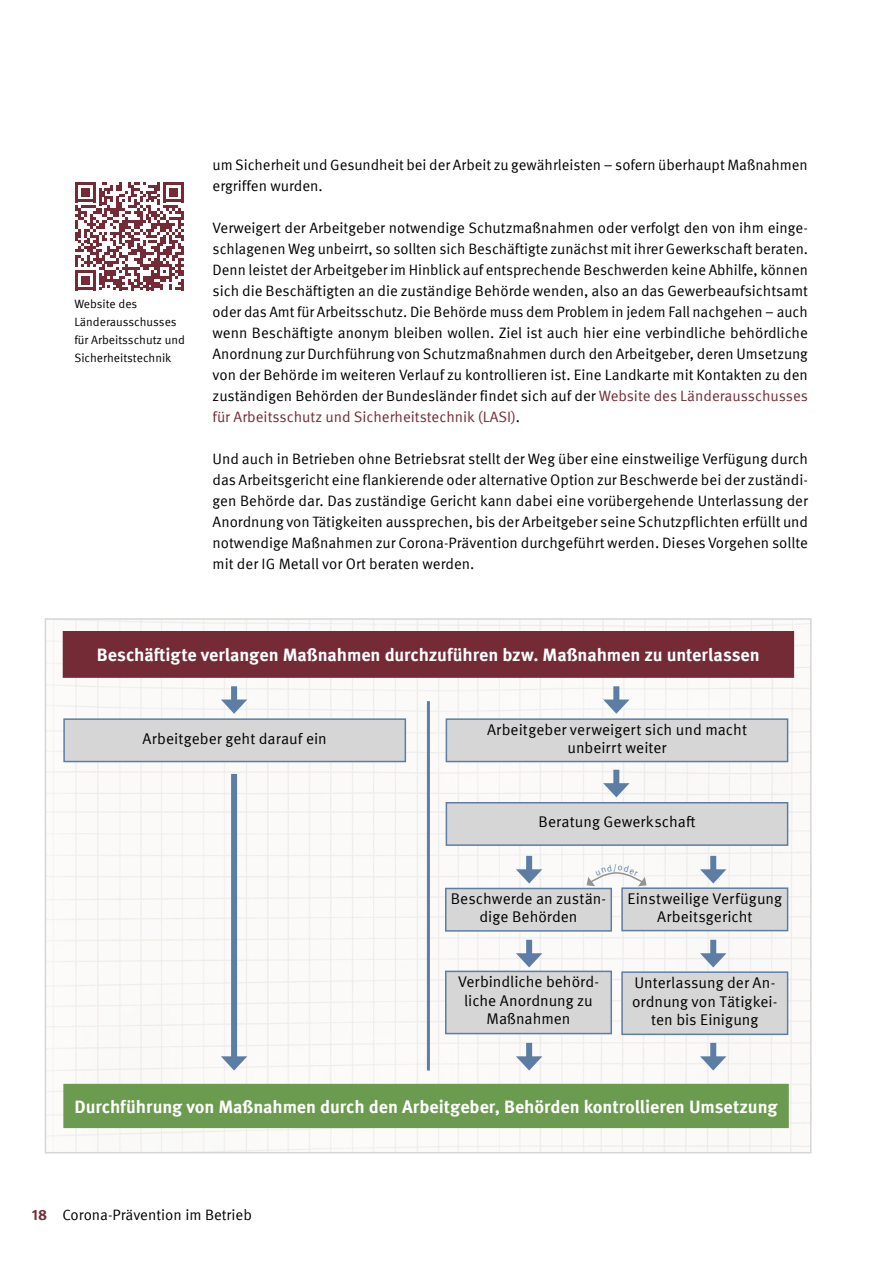
<style>
.page{position:relative;width:893px;height:1263px;background:#fff}
.page>*{position:absolute;margin:0;border:0;box-sizing:border-box;transform-origin:0 0}
.Titel-grafik{font:700 18px "Meta IGM";letter-spacing:-.005em;color:#fff}
.Text-grafik{font:15.45px/18.6px "Meta IGM";color:#000;text-align:center}
.Fließtext{font:15px/21px "Meta IGM";color:#000;text-align:justify}
.Fließtext-2{font:12px/18px "Meta IGM";color:#000}
.s1{color:#742b36}
.s2{font-weight:700;color:#742b36}
</style>
<div class="page">
<img style="left:48px;top:621px;width:761px;height:529px">
<div style="left:63px;top:632px;width:730px;height:45px;background:#742b36"></div>
<div style="left:63px;top:631px;width:731px;height:47px;border:2px solid #742b36"></div>
<div style="left:231px;top:686px;width:6px;height:19px;background:#5d7ea4"></div>
<svg style="left:221px;top:699px;width:26px;height:15px"></svg>
<div style="left:613px;top:686px;width:6px;height:19px;background:#5d7ea4"></div>
<svg style="left:603px;top:699px;width:27px;height:15px"></svg>
<div style="left:64px;top:719px;width:341px;height:42px;background:#d6d6d6"></div>
<div style="left:63px;top:718px;width:343px;height:44px;border:2px solid #5d7ea4"></div>
<div style="left:446px;top:719px;width:342px;height:42px;background:#d6d6d6"></div>
<div style="left:446px;top:718px;width:342px;height:44px;border:2px solid #5d7ea4"></div>
<div style="left:446px;top:803px;width:342px;height:42px;background:#d6d6d6"></div>
<div style="left:446px;top:802px;width:342px;height:44px;border:2px solid #5d7ea4"></div>
<hr style="left:427px;top:701px;width:3px;height:369px;background:#5d7ea4">
<div style="left:526px;top:856px;width:6px;height:19px;background:#5d7ea4"></div>
<svg style="left:516px;top:869px;width:26px;height:14px"></svg>
<div style="left:526px;top:940px;width:6px;height:18px;background:#5d7ea4"></div>
<svg style="left:516px;top:953px;width:26px;height:14px"></svg>
<div style="left:526px;top:1043px;width:6px;height:19px;background:#5d7ea4"></div>
<svg style="left:516px;top:1056px;width:26px;height:14px"></svg>
<div style="left:446px;top:888px;width:165px;height:43px;background:#d6d6d6"></div>
<div style="left:445px;top:888px;width:167px;height:44px;border:2px solid #5d7ea4"></div>
<div style="left:446px;top:971px;width:165px;height:62px;background:#d6d6d6"></div>
<div style="left:445px;top:970px;width:167px;height:64px;border:2px solid #5d7ea4"></div>
<div style="left:231px;top:774px;width:6px;height:288px;background:#5d7ea4"></div>
<svg style="left:221px;top:1056px;width:26px;height:14px"></svg>
<div style="left:710px;top:856px;width:6px;height:19px;background:#5d7ea4"></div>
<svg style="left:700px;top:869px;width:26px;height:14px"></svg>
<div style="left:710px;top:940px;width:6px;height:18px;background:#5d7ea4"></div>
<svg style="left:700px;top:953px;width:26px;height:14px"></svg>
<div style="left:710px;top:1043px;width:6px;height:19px;background:#5d7ea4"></div>
<svg style="left:700px;top:1056px;width:26px;height:14px"></svg>
<div style="left:622px;top:888px;width:166px;height:42px;background:#d6d6d6"></div>
<div style="left:621px;top:887px;width:167px;height:44px;border:2px solid #5d7ea4"></div>
<div style="left:622px;top:972px;width:166px;height:62px;background:#d6d6d6"></div>
<div style="left:621px;top:971px;width:167px;height:64px;border:2px solid #5d7ea4"></div>
<div style="left:64px;top:1084px;width:724px;height:43px;background:#6a9b4e"></div>
<div style="left:63px;top:1084px;width:726px;height:44px;border:2px solid #6a9b4e"></div>
<div style="left:613px;top:770px;width:6px;height:18px;background:#5d7ea4"></div>
<svg style="left:603px;top:783px;width:27px;height:14px"></svg>
<svg style="left:75px;top:182px;width:109px;height:108px"></svg>
<svg style="left:587px;top:864px;width:60px;height:22px"></svg>
<p class="Fließtext-2" style="left:74px;top:294px;width:112px">Website des<br>Länderausschusses für Arbeitsschutz und<br>Sicherheitstechnik</p>
<p class="Fließtext" style="left:213px;top:153px;width:597px">um Sicherheit und Gesundheit bei der Arbeit zu gewährleisten – sofern überhaupt Maßnahmen ergriffen wurden.</p>
<p class="Fließtext" style="left:213px;top:216px;width:597px">Verweigert der Arbeitgeber notwendige Schutzmaßnahmen oder verfolgt den von ihm einge&shy;schlagenen Weg unbeirrt, so sollten sich Beschäftigte zunächst mit ihrer Gewerkschaft beraten.<br>Denn leistet der Arbeitgeber im Hinblick auf entsprechende Beschwerden keine Abhilfe, können sich die Beschäftigten an die zuständige Behörde wenden, also an das Gewerbeaufsichtsamt oder das Amt für Arbeitsschutz. Die Behörde muss dem Problem in jedem Fall nachgehen – auch wenn Beschäftigte anonym bleiben wollen. Ziel ist auch hier eine verbindliche behördliche Anordnung zur Durchführung von Schutzmaßnahmen durch den Arbeitgeber, deren Umsetzung von der Behörde im weiteren Verlauf zu kontrollieren ist. Eine Landkarte mit Kontakten zu den zuständigen Behörden der Bundesländer findet sich auf der <span class="s1">Website des Länderausschusses für Arbeitsschutz und Sicherheitstechnik (LASI)</span>.</p>
<p class="Fließtext" style="left:213px;top:447px;width:597px">Und auch in Betrieben ohne Betriebsrat stellt der Weg über eine einstweilige Verfügung durch das Arbeitsgericht eine flankierende oder alternative Option zur Beschwerde bei der zuständi&shy;gen Behörde dar. Das zuständige Gericht kann dabei eine vorübergehende Unterlassung der Anordnung von Tätigkeiten aussprechen, bis der Arbeitgeber seine Schutzpflichten erfüllt und notwendige Maßnahmen zur Corona-Prävention durchgeführt werden. Dieses Vorgehen sollte mit der IG Metall vor Ort beraten werden.</p>
<p class="Titel-grafik" style="left:97px;top:641px;width:664px">Beschäftigte verlangen Maßnahmen durchzuführen bzw. Maßnahmen zu unterlassen</p>
<p class="Text-grafik" style="left:143px;top:728px;width:186px">Arbeitgeber geht darauf ein</p>
<p class="Text-grafik" style="left:487px;top:719px;width:261px">Arbeitgeber verweigert sich und macht unbeirrt weiter</p>
<p class="Text-grafik" style="left:539px;top:812px;width:158px">Beratung Gewerkschaft</p>
<p class="Text-grafik" style="left:451px;top:888px;width:157px">Beschwerde an zustän&shy;dige Behörden</p>
<p class="Text-grafik" style="left:458px;top:972px;width:142px">Verbindliche behörd&shy;liche Anordnung zu<br>Maßnahmen</p>
<p class="Text-grafik" style="left:628px;top:888px;width:156px">Einstweilige Verfügung<br>Arbeitsgericht</p>
<p class="Text-grafik" style="left:632px;top:972px;width:147px">Unterlassung der An&shy;ordnung von Tätigkei&shy;ten bis Einigung</p>
<p class="Titel-grafik" style="left:75px;top:1092px;width:704px">Durchführung von Maßnahmen durch den Arbeitgeber, Behörden kontrollieren Umsetzung</p>
<p class="Fließtext" style="left:32px;top:1204px;width:222px"><span class="s2">18</span> Corona-Prävention im Betrieb</p>
</div>
